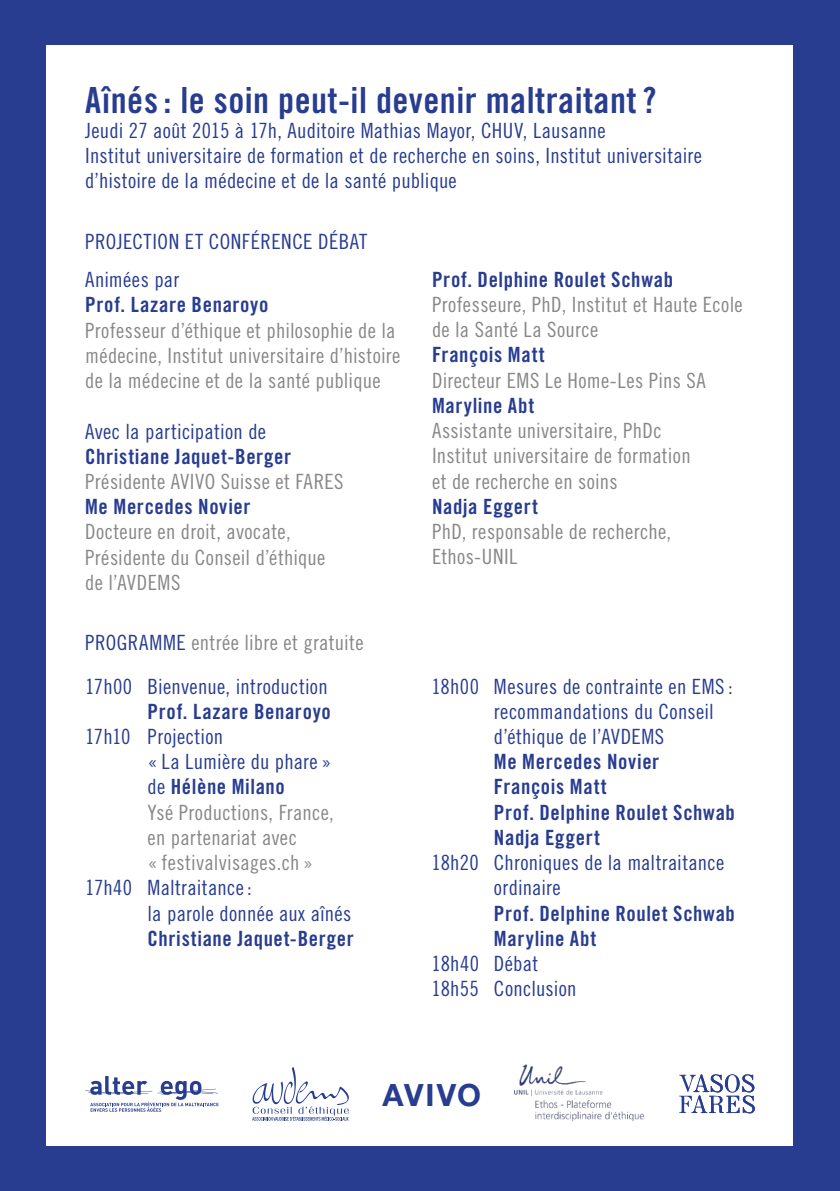
<style>
.page{position:relative;width:840px;height:1191px;background:#fff}
.page>*{position:absolute;margin:0;border:0;box-sizing:border-box;transform-origin:0 0}
.t1{font:36px "Trade Gothic LT Bold Cond Twenty";letter-spacing:.015em;color:#283c90}
.t2{font:700 30.8px "Helvetica Neue LT";letter-spacing:.05em;color:#283c90}
.t3{font:21px/25.2px "Trade Gothic LT Cond Eighteen";letter-spacing:.015em;color:#878787}
.t4{font:21px/25.2px "Trade Gothic LT Cond Eighteen";letter-spacing:.015em;color:#283c90}
.t5{font:21px/25.2px "Trade Gothic LT Bold Cond Twenty";letter-spacing:.03em;color:#283c90}
.s1{color:#283c90}
.s2{font-family:"Trade Gothic LT Cond Eighteen"}
</style>
<div class="page">
<div style="left:0;top:0;width:839px;height:1191px;background:#283c90"></div>
<div style="left:46px;top:45px;width:747px;height:1100px;background:#fff"></div>
<svg style="left:252px;top:1067px;width:97px;height:53px"></svg>
<svg style="left:679px;top:1074px;width:76px;height:39px"></svg>
<svg style="left:85px;top:1076px;width:133px;height:35px"></svg>
<img style="left:514px;top:1064px;width:130px;height:58px">
<h1 class="t1" style="left:85px;top:78px;width:572px">Aînés: le soin peut-il devenir maltraitant?</h1>
<p class="t4" style="left:85px;top:117px;width:618px">Jeudi 27 août 2015 à 17h, Auditoire Mathias Mayor, CHUV, Lausanne<br>Institut universitaire de formation et de recherche en soins, Institut universitaire d’histoire de la médecine et de la santé publique</p>
<p class="t4" style="left:85px;top:228px;width:283px">PROJECTION ET CONFÉRENCE DÉBAT</p>
<p class="t4" style="left:85px;top:267px;width:95px">Animées par</p>
<p class="t5" style="left:85px;top:292px;width:185px">Prof. Lazare Benaroyo</p>
<p class="t3" style="left:85px;top:317px;width:317px">Professeur d’éthique et philosophie de la médecine, Institut universitaire d’histoire de la médecine et de la santé publique</p>
<p class="t4" style="left:85px;top:418px;width:182px">Avec la participation de</p>
<p class="t5" style="left:85px;top:443px;width:207px">Christiane Jaquet-Berger</p>
<p class="t3" style="left:85px;top:468px;width:260px">Présidente AVIVO Suisse et FARES</p>
<p class="t5" style="left:85px;top:494px;width:167px">Me Mercedes Novier</p>
<p class="t3" style="left:85px;top:519px;width:241px">Docteure en droit, avocate,<br>Présidente du Conseil d’éthique de l’AVDEMS</p>
<p class="t3" style="left:85px;top:629px;width:280px"><span class="s1">PROGRAMME</span> entrée libre et gratuite</p>
<p class="t4" style="left:85px;top:673px;width:244px">17h00 Bienvenue, introduction</p>
<p class="t5" style="left:147px;top:698px;width:185px">Prof. Lazare Benaroyo</p>
<p class="t4" style="left:147px;top:723px;width:186px;text-indent:-62px">17h10 Projection<br>« La Lumière du phare »</p>
<p class="t5" style="left:147px;top:774px;width:139px"><span class="s2">de</span> Hélène Milano</p>
<p class="t3" style="left:147px;top:799px;width:188px">Ysé Productions, France, en partenariat avec<br>« festivalvisages.ch »</p>
<p class="t4" style="left:147px;top:875px;width:205px;text-indent:-62px">17h40 Maltraitance:<br>la parole donnée aux aînés</p>
<p class="t5" style="left:147px;top:925px;width:207px">Christiane Jaquet-Berger</p>
<p class="t5" style="left:432px;top:267px;width:242px">Prof. Delphine Roulet Schwab</p>
<p class="t3" style="left:432px;top:292px;width:312px">Professeure, PhD, Institut et Haute Ecole de la Santé La Source</p>
<p class="t5" style="left:432px;top:342px;width:114px">François Matt</p>
<p class="t3" style="left:432px;top:367px;width:275px">Directeur EMS Le Home-Les Pins SA</p>
<p class="t5" style="left:432px;top:393px;width:104px">Maryline Abt</p>
<p class="t3" style="left:432px;top:418px;width:260px">Assistante universitaire, PhDc<br>Institut universitaire de formation et de recherche en soins</p>
<p class="t5" style="left:432px;top:493px;width:107px">Nadja Eggert</p>
<p class="t3" style="left:432px;top:518px;width:241px">PhD, responsable de recherche,<br>Ethos-UNIL</p>
<p class="t4" style="left:493px;top:673px;width:240px;text-indent:-62px">18h00 Mesures de contrainte en EMS : recommandations du Conseil d’éthique de l’AVDEMS</p>
<p class="t5" style="left:493px;top:749px;width:242px">Me Mercedes Novier<br>François Matt<br>Prof. Delphine Roulet Schwab<br>Nadja Eggert</p>
<p class="t4" style="left:493px;top:849px;width:232px;text-indent:-62px">18h20 Chroniques de la maltraitance ordinaire</p>
<p class="t5" style="left:493px;top:900px;width:242px">Prof. Delphine Roulet Schwab<br>Maryline Abt</p>
<p class="t4" style="left:431px;top:950px;width:146px">18h40 Débat<br>18h55 Conclusion</p>
<h2 class="t2" style="left:382px;top:1075px;width:100px">AVIVO</h2>
</div>
